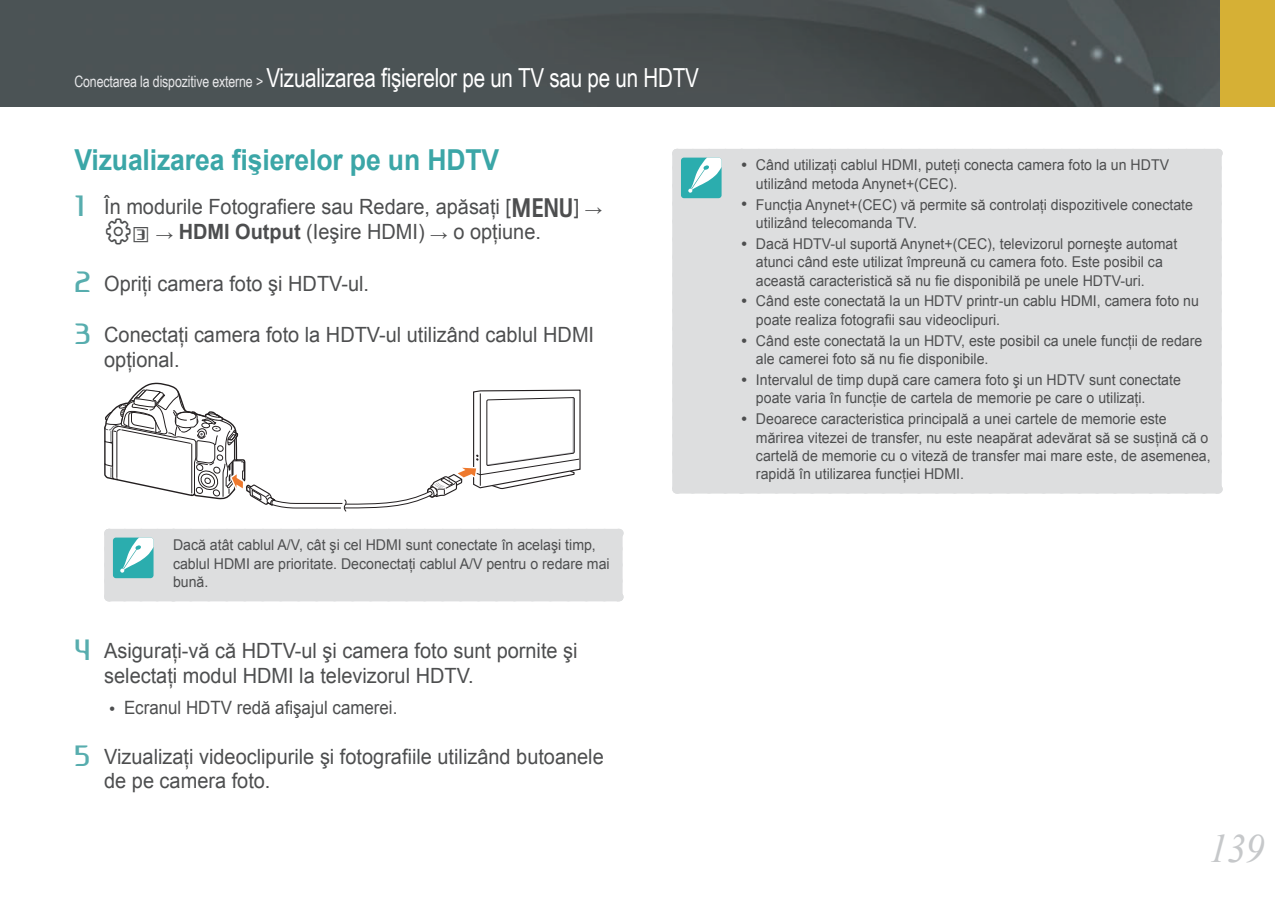
<style>
.page{position:relative;width:1275px;height:903px;background:#fff}
.page>*{position:absolute;margin:0;border:0;box-sizing:border-box;transform-origin:0 0}
.t1{font:italic 40.25px "Times New Roman";color:#c6c8ca;scale:.95 1}
.t2{font:700 28.88px "Arial";letter-spacing:-.005em;color:#3ba6a7;scale:.92 1}
.t3{font:26.25px "Arial Narrow";letter-spacing:-.01em;color:#fff;scale:.96 1}
.t4{font:21px/24.5px "Arial";color:#4d4e4f;scale:.95 1}
.t5{font:18.38px "Arial";color:#4d4e4f;scale:.92 1}
.t6{font:14.88px/18.4px "Arial";color:#4d4e4f;scale:.95 1}
.s1{font-size:15.75px;color:#e6e7e9}
.s2{font-family:"Ageonebold";font-size:26.25px;color:#57adae}
.s3{font-family:"NX20"}
.s4{font-size:17.5px}
.s5{font-weight:700}
</style>
<div class="page">
<img style="left:0;top:0;width:1220px;height:107px">
<div style="left:1220px;top:0;width:55px;height:107px;background:#d6b035"></div>
<svg style="left:104px;top:382px;width:519px;height:219px"></svg>
<div style="left:681px;top:158px;width:532px;height:327px;background:#dddedf"></div>
<div style="left:677px;top:149px;width:64px;height:9px;background:#dddedf"></div>
<div style="left:672px;top:153px;width:9px;height:336px;background:#dddedf"></div>
<div style="left:741px;top:149px;width:476px;height:9px;background:#dddedf"></div>
<div style="left:1213px;top:153px;width:9px;height:336px;background:#dddedf"></div>
<div style="left:677px;top:485px;width:540px;height:9px;background:#dddedf"></div>
<svg style="left:672px;top:149px;width:5px;height:4px"></svg>
<div style="left:759px;top:149px;width:463px;height:322px;background:#dddedf"></div>
<svg style="left:695px;top:493px;width:38px;height:1px"></svg>
<svg style="left:761px;top:493px;width:447px;height:1px"></svg>
<div style="left:681px;top:158px;width:41px;height:40px;background:#2badae;border-radius:3px"></div>
<svg style="left:688px;top:157px;width:45px;height:36px"></svg>
<h3 class="t3" style="left:74px;top:62px;width:652px"><span class="s1">Conectarea la dispozitive externe &gt;</span> Vizualizarea fişierelor pe un TV sau pe un HDTV</h3>
<h2 class="t2" style="left:74px;top:144px;width:463px">Vizualizarea fişierelor pe un HDTV</h2>
<h3 class="t4" style="left:104px;top:195px;width:526px;text-indent:-30px"><span class="s2">1</span> În modurile Fotografiere sau Redare, apăsaţi [<span class="s3">m</span>] <span class="s4">→ </span><span class="s3">e</span> <span class="s4">→</span> <span class="s5">HDMI Output</span> (Ieşire HDMI) <span class="s4">→</span> o opţiune.</h3>
<h3 class="t4" style="left:74px;top:271px;width:312px"><span class="s2">2</span> Opriţi camera foto şi HDTV-ul.</h3>
<h3 class="t4" style="left:104px;top:323px;width:517px;text-indent:-30px"><span class="s2">3</span> Conectaţi camera foto la HDTV-ul utilizând cablul HDMI opţional.</h3>
<p class="t6" style="left:173px;top:536px;width:461px">Dacă atât cablul A/V, cât şi cel HDMI sunt conectate în acelaşi timp, cablul HDMI are prioritate. Deconectaţi cablul A/V pentru o redare mai bună.</p>
<h3 class="t4" style="left:104px;top:638px;width:500px;text-indent:-30px"><span class="s2">4</span> Asiguraţi-vă că HDTV-ul şi camera foto sunt pornite şi selectaţi modul HDMI la televizorul HDTV.</h3>
<p class="t5" style="left:109px;top:698px;width:315px"><span class="s4">•</span> Ecranul HDTV redă afişajul camerei.</p>
<h3 class="t4" style="left:104px;top:744px;width:527px;text-indent:-30px"><span class="s2">5</span> Vizualizaţi videoclipurile şi fotografiile utilizând butoanele de pe camera foto.</h3>
<p class="t6" style="left:756px;top:156px;width:436px;text-indent:-15px"><span class="s4">•</span> Când utilizaţi cablul HDMI, puteţi conecta camera foto la un HDTV utilizând metoda Anynet+(CEC).</p>
<p class="t6" style="left:756px;top:195px;width:462px;text-indent:-15px"><span class="s4">•</span> Funcţia Anynet+(CEC) vă permite să controlaţi dispozitivele conectate utilizând telecomanda TV.</p>
<p class="t6" style="left:756px;top:234px;width:445px;text-indent:-15px"><span class="s4">•</span> Dacă HDTV-ul suportă Anynet+(CEC), televizorul porneşte automat atunci când este utilizat împreună cu camera foto. Este posibil ca această caracteristică să nu fie disponibilă pe unele HDTV-uri.</p>
<p class="t6" style="left:756px;top:292px;width:468px;text-indent:-15px"><span class="s4">•</span> Când este conectată la un HDTV printr-un cablu HDMI, camera foto nu poate realiza fotografii sau videoclipuri.</p>
<p class="t6" style="left:756px;top:331px;width:471px;text-indent:-15px"><span class="s4">•</span> Când este conectată la un HDTV, este posibil ca unele funcţii de redare ale camerei foto să nu fie disponibile.</p>
<p class="t6" style="left:756px;top:371px;width:449px;text-indent:-15px"><span class="s4">•</span> Intervalul de timp după care camera foto şi un HDTV sunt conectate poate varia în funcţie de cartela de memorie pe care o utilizaţi.</p>
<p class="t6" style="left:756px;top:410px;width:480px;text-indent:-15px"><span class="s4">•</span> Deoarece caracteristica principală a unei cartele de memorie este mărirea vitezei de transfer, nu este neapărat adevărat să se susţină că o cartelă de memorie cu o viteză de transfer mai mare este, de asemenea, rapidă în utilizarea funcţiei HDMI.</p>
<h1 class="t1" style="left:1209px;top:826px;width:60px">139</h1>
</div>
